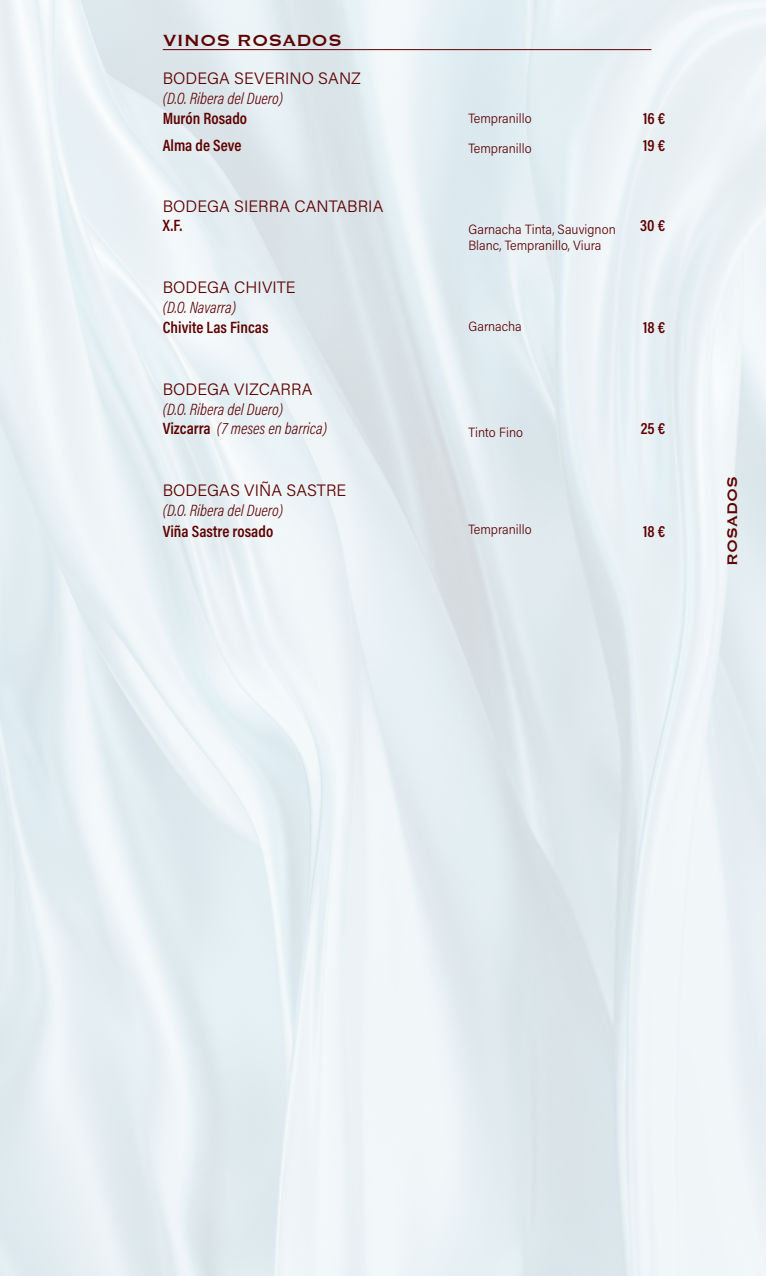
<style>
.page{position:relative;width:766px;height:1276px;background:#fff}
.page>*{position:absolute;margin:0;border:0;box-sizing:border-box;transform-origin:0 0}
.t1{font:21px "Copperplate";color:#5f0000}
.t2{font:18px "Copperplate";color:#5f0000}
.t3{font:16.5px "Acumin Variable Concept";letter-spacing:.01em;color:#5f0000}
.t4{font:16.5px "Acumin Variable Concept";letter-spacing:-.115em;color:#5f0000}
.t5{font:16.5px "Acumin Variable Concept";letter-spacing:-.085em;color:#5f0000}
.t6{font:16.5px "Acumin Variable Concept";letter-spacing:-.05em;color:#5f0000}
.t7{font:16.5px "Acumin Variable Concept";letter-spacing:-.075em;color:#5f0000}
.t8{font:16.5px "Acumin Variable Concept";letter-spacing:-.07em;color:#5f0000}
.t9{font:16.5px "Acumin Variable Concept";letter-spacing:-.11em;color:#5f0000}
.t10{font:16.5px "Acumin Variable Concept";letter-spacing:-.09em;color:#5f0000}
.t11{font:16.5px "Acumin Variable Concept";letter-spacing:-.095em;color:#5f0000}
.t12{font:13.5px "Acumin Variable Concept";letter-spacing:-.02em;color:#5f0000}
</style>
<div class="page">
<hr style="left:163px;top:49px;width:488px;height:1px;background:#5f0000">
<p class="t1" style="left:163px;top:26px;width:181px">VINOS ROSADOS</p>
<p class="t3" style="left:163px;top:67px;width:199px">BODEGA SEVERINO SANZ</p>
<p class="t4" style="left:163px;top:87px;width:123px">(D.O. Ribera del Duero)</p>
<p class="t10" style="left:163px;top:107px;width:87px">Murón Rosado</p>
<p class="t6" style="left:642px;top:107px;width:25px">16 €</p>
<p class="t11" style="left:163px;top:134px;width:82px">Alma de Seve</p>
<p class="t6" style="left:642px;top:134px;width:25px">19 €</p>
<p class="t12" style="left:468px;top:109px;width:65px">Tempranillo</p>
<p class="t12" style="left:468px;top:139px;width:65px">Tempranillo</p>
<p class="t3" style="left:163px;top:195px;width:222px">BODEGA SIERRA CANTABRIA</p>
<p class="t6" style="left:163px;top:214px;width:21px">X.F.</p>
<p class="t6" style="left:640px;top:214px;width:28px">30 €</p>
<p class="t12" style="left:468px;top:220px;width:149px">Garnacha Tinta, Sauvignon</p>
<p class="t12" style="left:468px;top:236px;width:135px">Blanc, Tempranillo, Viura</p>
<p class="t3" style="left:163px;top:276px;width:134px">BODEGA CHIVITE</p>
<p class="t9" style="left:163px;top:296px;width:76px">(D.O. Navarra)</p>
<p class="t7" style="left:163px;top:316px;width:108px">Chivite Las Fincas</p>
<p class="t6" style="left:643px;top:316px;width:25px">18 €</p>
<p class="t12" style="left:468px;top:317px;width:55px">Garnacha</p>
<p class="t3" style="left:163px;top:378px;width:151px">BODEGA VIZCARRA</p>
<p class="t4" style="left:163px;top:397px;width:123px">(D.O. Ribera del Duero)</p>
<p class="t5" style="left:163px;top:417px;width:167px">Vizcarra (7 meses en barrica)</p>
<p class="t6" style="left:640px;top:417px;width:27px">25 €</p>
<p class="t12" style="left:468px;top:423px;width:56px">Tinto Fino</p>
<p class="t3" style="left:163px;top:479px;width:185px">BODEGAS VIÑA SASTRE</p>
<p class="t4" style="left:163px;top:499px;width:123px">(D.O. Ribera del Duero)</p>
<p class="t8" style="left:163px;top:520px;width:113px">Viña Sastre rosado</p>
<p class="t6" style="left:643px;top:520px;width:25px">18 €</p>
<p class="t12" style="left:468px;top:520px;width:65px">Tempranillo</p>
<p class="t2" style="left:720px;top:566px;width:92px;rotate:-90deg">ROSADOS</p>
</div>
